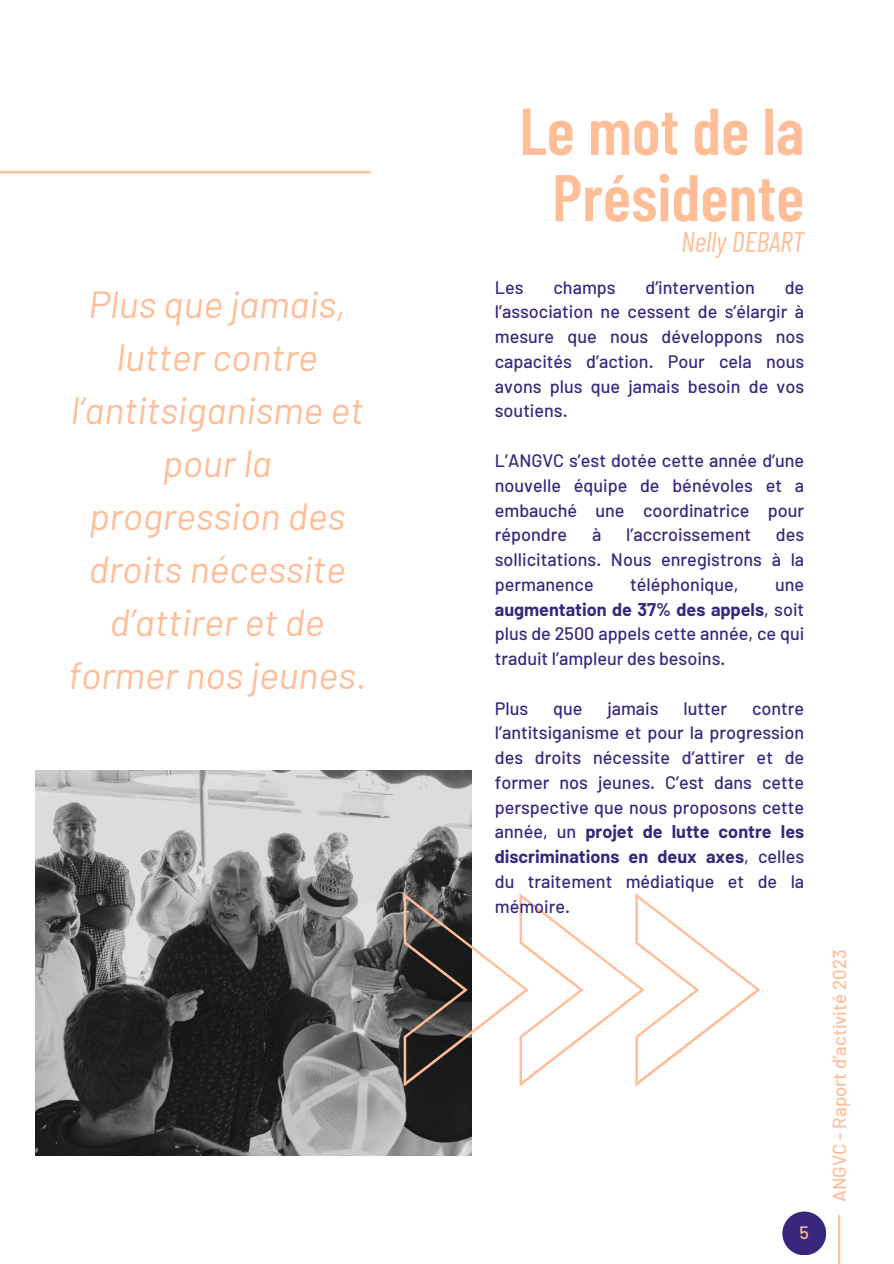
<style>
.page{position:relative;width:894px;height:1264px;background:#fff}
.page>*{position:absolute;margin:0;border:0;box-sizing:border-box;transform-origin:0 0}
.t1{font:600 66px/66.3px "Barlow Condensed";color:#ffbe98;text-align:center}
.t2{font:italic 37.95px/52.9px "Barlow";color:#ffbe98;text-align:center}
.t3{font:italic 28.5px "Barlow Condensed";color:#ffbe98}
.t4{font:500 18.75px "Barlow";color:#ffbe98}
.t5{font:500 18px/24.8px "Barlow";color:#38277d;text-align:justify}
.t6{font:500 18px "Barlow";color:#ffbe98}
.s1{font-weight:300;font-style:normal}
.s2{font-weight:700}
</style>
<div class="page">
<hr style="left:0;top:171px;width:370px;height:2px;background:#ffbe98">
<hr style="left:837px;top:1215px;width:2px;height:48px;background:#ffbe98">
<img style="left:36px;top:770px;width:435px;height:385px">
<svg style="left:403px;top:893px;width:357px;height:193px"></svg>
<div style="left:782px;top:1211px;width:44px;height:44px;background:#38277d;border-radius:50%"></div>
<h2 class="t2" style="left:68px;top:277px;width:300px">Plus que jamais, lutter contre l’antitsiganisme et pour la progression des droits nécessite d’attirer et de former nos jeunes<span class="s1">.</span></h2>
<p class="t1" style="left:519px;top:95px;width:286px">Le mot de la<br>Présidente</p>
<p class="t3" style="left:681px;top:223px;width:124px">Nelly DEBART</p>
<p class="t5" style="left:494px;top:274px;width:30px">Les</p>
<p class="t5" style="left:553px;top:274px;width:64px">champs</p>
<p class="t5" style="left:645px;top:274px;width:111px">d’intervention</p>
<p class="t5" style="left:494px;top:274px;width:311px;text-indent:290px">de l’association ne cessent de s’élargir à mesure que nous développons nos capacités d’action. Pour cela nous avons plus que jamais besoin de vos soutiens.</p>
<p class="t5" style="left:494px;top:447px;width:311px">L’ANGVC s’est dotée cette année d’une nouvelle équipe de bénévoles et a embauché une coordinatrice pour répondre</p>
<p class="t5" style="left:592px;top:521px;width:11px">à</p>
<p class="t5" style="left:626px;top:521px;width:126px">l’accroissement</p>
<p class="t5" style="left:494px;top:521px;width:311px;text-indent:281px">des sollicitations. Nous enregistrons à la permanence</p>
<p class="t5" style="left:630px;top:571px;width:110px">téléphonique,</p>
<p class="t5" style="left:494px;top:571px;width:311px;text-indent:280px">une <span class="s2">augmentation de 37% des appels</span>, soit plus de 2500 appels cette année, ce qui traduit l’ampleur des besoins.</p>
<p class="t5" style="left:494px;top:695px;width:35px">Plus</p>
<p class="t5" style="left:553px;top:695px;width:31px">que</p>
<p class="t5" style="left:607px;top:695px;width:53px">jamais</p>
<p class="t5" style="left:683px;top:695px;width:45px">lutter</p>
<p class="t5" style="left:494px;top:695px;width:311px;text-indent:257px">contre l’antitsiganisme et pour la progression des droits nécessite d’attirer et de former nos jeunes. C’est dans cette perspective que nous proposons cette année, un <span class="s2">projet de lutte contre les discriminations en deux axes</span>, celles du traitement médiatique et de la mémoire.</p>
<p class="t6" style="left:799px;top:1220px;width:11px">5</p>
<p class="t4" style="left:827px;top:1201px;width:254px;rotate:-90deg">ANGVC - Raport d’activité 2023</p>
</div>
